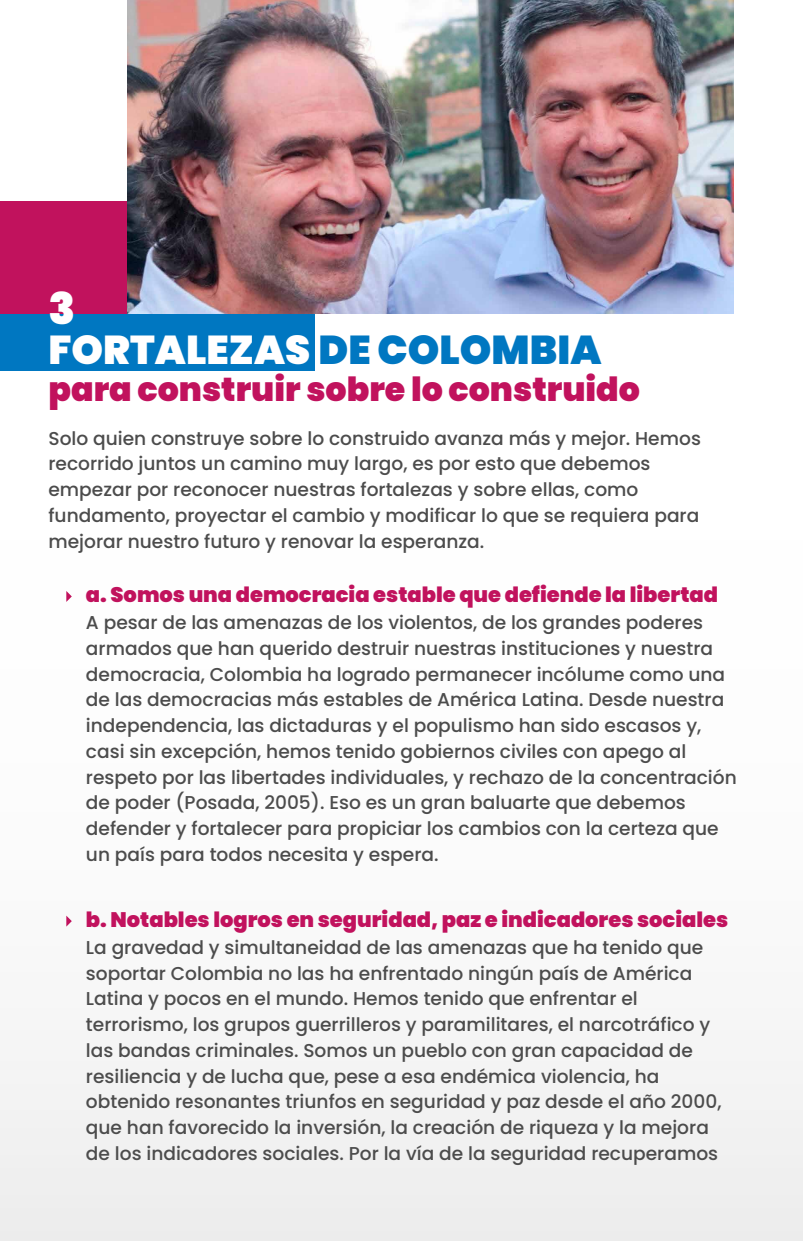
<style>
.page{position:relative;width:803px;height:1241px;background:#fff}
.page>*{position:absolute;margin:0;border:0;box-sizing:border-box;transform-origin:0 0}
.t1{font:900 43.75px "Poppins";color:#fff}
.t2{font:900 40.25px "Poppins";color:#fff}
.t3{font:900 33.25px "Poppins";color:#c1125d}
.t4{font:900 21px "Poppins";color:#c1125d}
.t5{font:500 18.64px/25.7px "Poppins";color:#4c4c4c}
.s1{color:#0077c1}
</style>
<div class="page">
<div style="left:0;top:78px;width:803px;height:1162px;background:linear-gradient(to right,#fafafa,#fafafa)"></div>
<div style="left:0;top:313px;width:314px;height:58px;background:#0077c1"></div>
<div style="left:0;top:201px;width:128px;height:112px;background:#c1125d"></div>
<svg style="left:66px;top:591px;width:6px;height:11px"></svg>
<svg style="left:66px;top:915px;width:6px;height:11px"></svg>
<img style="left:128px;top:0;width:606px;height:313px">
<h1 class="t1" style="left:48px;top:284px;width:28px">3</h1>
<h2 class="t2" style="left:48px;top:326px;width:554px">FORTALEZAS <span class="s1">DE COLOMBIA</span></h2>
<h3 class="t3" style="left:48px;top:370px;width:593px">para construir sobre lo construido</h3>
<p class="t5" style="left:48px;top:425px;width:654px">Solo quien construye sobre lo construido avanza más y mejor. Hemos recorrido juntos un camino muy largo, es por esto que debemos empezar por reconocer nuestras fortalezas y sobre ellas, como fundamento, proyectar el cambio y modificar lo que se requiera para mejorar nuestro futuro y renovar la esperanza.</p>
<p class="t4" style="left:86px;top:582px;width:634px">a. Somos una democracia estable que defiende la libertad</p>
<p class="t5" style="left:86px;top:609px;width:652px">A pesar de las amenazas de los violentos, de los grandes poderes armados que han querido destruir nuestras instituciones y nuestra democracia, Colombia ha logrado permanecer incólume como una de las democracias más estables de América Latina. Desde nuestra independencia, las dictaduras y el populismo han sido escasos y, casi sin excepción, hemos tenido gobiernos civiles con apego al respeto por las libertades individuales, y rechazo de la concentración de poder (Posada, 2005). Eso es un gran baluarte que debemos defender y fortalecer para propiciar los cambios con la certeza que un país para todos necesita y espera.</p>
<p class="t4" style="left:86px;top:906px;width:644px">b. Notables logros en seguridad, paz e indicadores sociales</p>
<p class="t5" style="left:86px;top:934px;width:637px">La gravedad y simultaneidad de las amenazas que ha tenido que soportar Colombia no las ha enfrentado ningún país de América Latina y pocos en el mundo. Hemos tenido que enfrentar el terrorismo, los grupos guerrilleros y paramilitares, el narcotráfico y las bandas criminales. Somos un pueblo con gran capacidad de resiliencia y de lucha que, pese a esa endémica violencia, ha obtenido resonantes triunfos en seguridad y paz desde el año 2000, que han favorecido la inversión, la creación de riqueza y la mejora de los indicadores sociales. Por la vía de la seguridad recuperamos</p>
</div>
